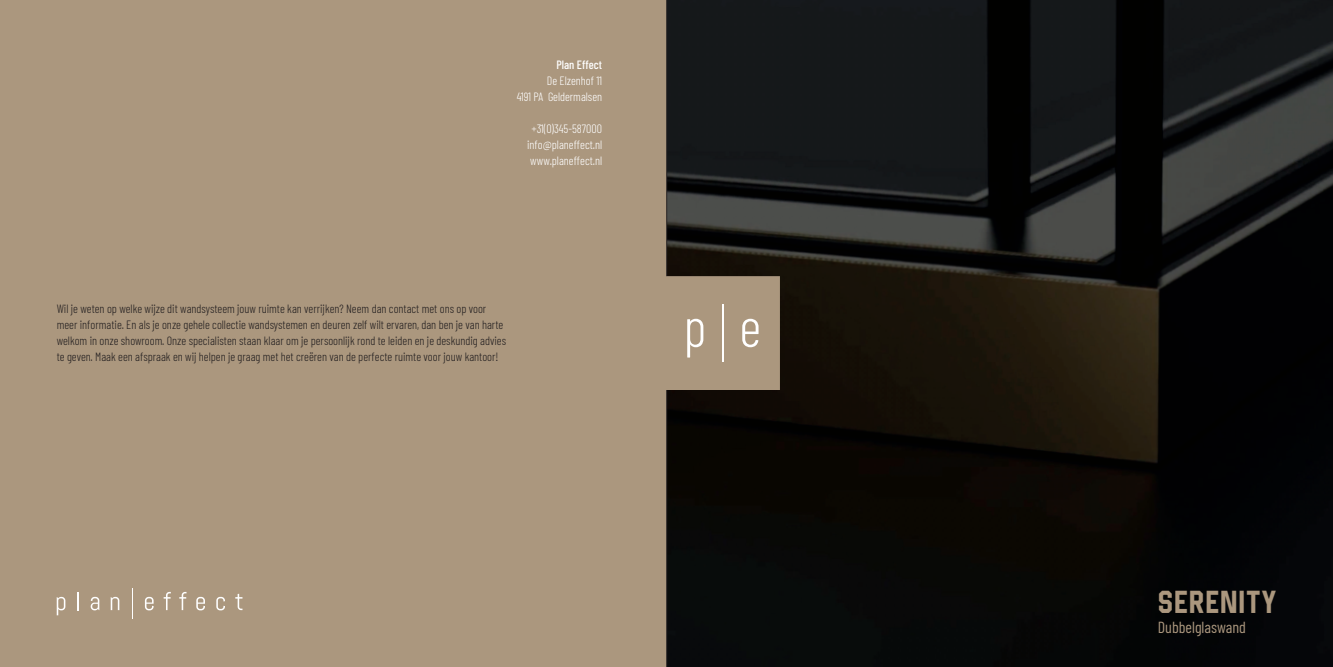
<style>
.page{position:relative;width:1333px;height:667px;background:#fff}
.page>*{position:absolute;margin:0;border:0;box-sizing:border-box;transform-origin:0 0}
.t1{font:300 54.7px "Barlow Condensed";color:#fff}
.t2{font:700 30px "Born Strong";letter-spacing:.025em;color:#ab977e}
.t3{font:16px "Barlow Condensed";color:#ab977e}
.t4{font:300 12px/16px "Barlow Condensed";color:#231f20}
.t5{font:300 12px/16px "Barlow Condensed";color:#fff;text-align:right}
.t6{font:500 12px "Barlow Condensed";color:#fff}
</style>
<div class="page">
<img style="left:667px;top:0;width:665px;height:666px">
<div style="left:0;top:0;width:667px;height:666px;background:#ab977e"></div>
<svg style="left:57px;top:596px;width:8px;height:19px"></svg>
<svg style="left:77px;top:591px;width:2px;height:18px"></svg>
<svg style="left:91px;top:596px;width:8px;height:14px"></svg>
<svg style="left:111px;top:596px;width:8px;height:13px"></svg>
<svg style="left:145px;top:596px;width:9px;height:14px"></svg>
<svg style="left:164px;top:591px;width:7px;height:18px"></svg>
<svg style="left:179px;top:591px;width:7px;height:18px"></svg>
<svg style="left:196px;top:596px;width:9px;height:14px"></svg>
<svg style="left:216px;top:596px;width:9px;height:14px"></svg>
<svg style="left:235px;top:593px;width:7px;height:16px"></svg>
<hr style="left:132px;top:587px;width:1px;height:31px;background:#fff">
<div style="left:666px;top:276px;width:113px;height:113px;background:#ab977e"></div>
<hr style="left:722px;top:304px;width:1px;height:58px;background:#fff">
<p class="t6" style="left:556px;top:58px;width:47px">Plan Effect</p>
<p class="t5" style="left:516px;top:73px;width:87px">De Elzenhof 11<br>4191 PA Geldermalsen</p>
<p class="t5" style="left:527px;top:121px;width:77px;text-align:center">+31(0)345-587000 info@planeffect.nl www.planeffect.nl</p>
<p class="t4" style="left:57px;top:300px;width:451px">Wil je weten op welke wijze dit wandsysteem jouw ruimte kan verrijken? Neem dan contact met ons op voor meer informatie. En als je onze gehele collectie wandsystemen en deuren zelf wilt ervaren, dan ben je van harte welkom in onze showroom. Onze specialisten staan klaar om je persoonlijk rond te leiden en je deskundig advies te geven. Maak een afspraak en wij helpen je graag met het creëren van de perfecte ruimte voor jouw kantoor!</p>
<h1 class="t1" style="left:683px;top:296px;width:79px">p e</h1>
<h2 class="t2" style="left:1157px;top:584px;width:120px">SERENITY</h2>
<h3 class="t3" style="left:1157px;top:621px;width:90px">Dubbelglaswand</h3>
</div>
